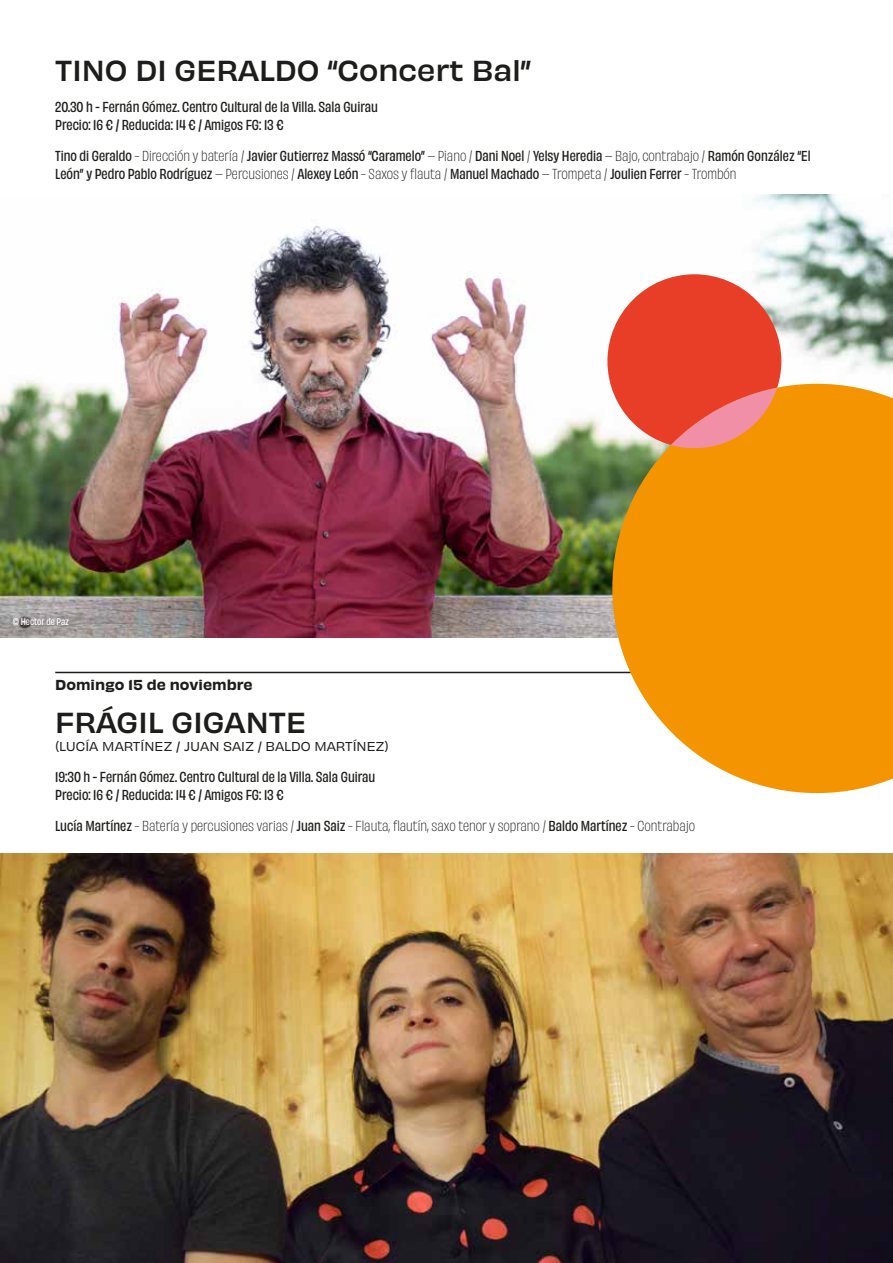
<style>
.page{position:relative;width:893px;height:1263px;background:#fff}
.page>*{position:absolute;margin:0;border:0;box-sizing:border-box;transform-origin:0 0}
.t1{font:500 27px "Obviously";color:#1d1d1b}
.t2{font:13.5px/18px "Obviously Narw Medi";color:#1d1d1b}
.t3{font:13.5px "Obviously Narw Lght";color:#1d1d1b}
.t4{font:13.5px "Obviously Semi";color:#1d1d1b}
.t5{font:12px "Obviously";color:#1d1d1b}
.t6{font:9px "Obviously Narw Medi";color:#fff}
.s1{font-family:"Obviously Narw Lght"}
.s2{font-family:"Obviously Narw Medi"}
</style>
<div class="page">
<hr style="left:55px;top:672px;width:783px;height:1px;background:#1d1d1b">
<img style="left:0;top:195px;width:893px;height:442px">
<img style="left:0;top:854px;width:893px;height:409px">
<div style="left:607px;top:274px;width:174px;height:174px;background:#e83e28;border-radius:50%"></div>
<svg style="left:612px;top:384px;width:281px;height:409px;background:#f09c1c"></svg>
<svg style="left:671px;top:388px;width:106px;height:60px"></svg>
<h1 class="t1" style="left:55px;top:50px;width:477px">TINO DI GERALDO “Concert Bal”</h1>
<p class="t2" style="left:55px;top:97px;width:324px">20.30 h - Fernán Gómez. Centro Cultural de la Villa. Sala Guirau<br>Precio: 16 € / Reducida: 14 € / Amigos FG: 13 €</p>
<p class="t2" style="left:55px;top:145px;width:757px">Tino di Geraldo <span class="s1">- Dirección y batería /</span> Javier Gutierrez Massó “Caramelo” <span class="s1">– Piano /</span> Dani Noel <span class="s1">/</span> Yelsy Heredia <span class="s1">– Bajo, contrabajo /</span> Ramón González “El<br>León” y Pedro Pablo Rodríguez <span class="s1">– Percusiones /</span> Alexey León <span class="s1">- Saxos y flauta /</span> Manuel Machado <span class="s1">– Trompeta /</span> Joulien Ferrer <span class="s1">- Trombón</span></p>
<p class="t6" style="left:13px;top:615px;width:58px">© Hector de Paz</p>
<p class="t4" style="left:55px;top:674px;width:199px">Domingo 15 de noviembre</p>
<h1 class="t1" style="left:55px;top:701px;width:252px">FRÁGIL GIGANTE</h1>
<p class="t5" style="left:55px;top:737px;width:335px">(LUCÍA MARTÍNEZ / JUAN SAIZ / BALDO MARTÍNEZ)</p>
<p class="t2" style="left:55px;top:766px;width:321px">19:30 h - Fernán Gómez. Centro Cultural de la Villa. Sala Guirau<br>Precio: 16 € / Reducida: 14 € / Amigos FG: 13 €</p>
<p class="t3" style="left:55px;top:816px;width:641px"><span class="s2">Lucía Martínez</span> - Batería y percusiones varias / <span class="s2">Juan Saiz</span> - Flauta, flautín, saxo tenor y soprano / <span class="s2">Baldo Martínez</span> - Contrabajo</p>
</div>
